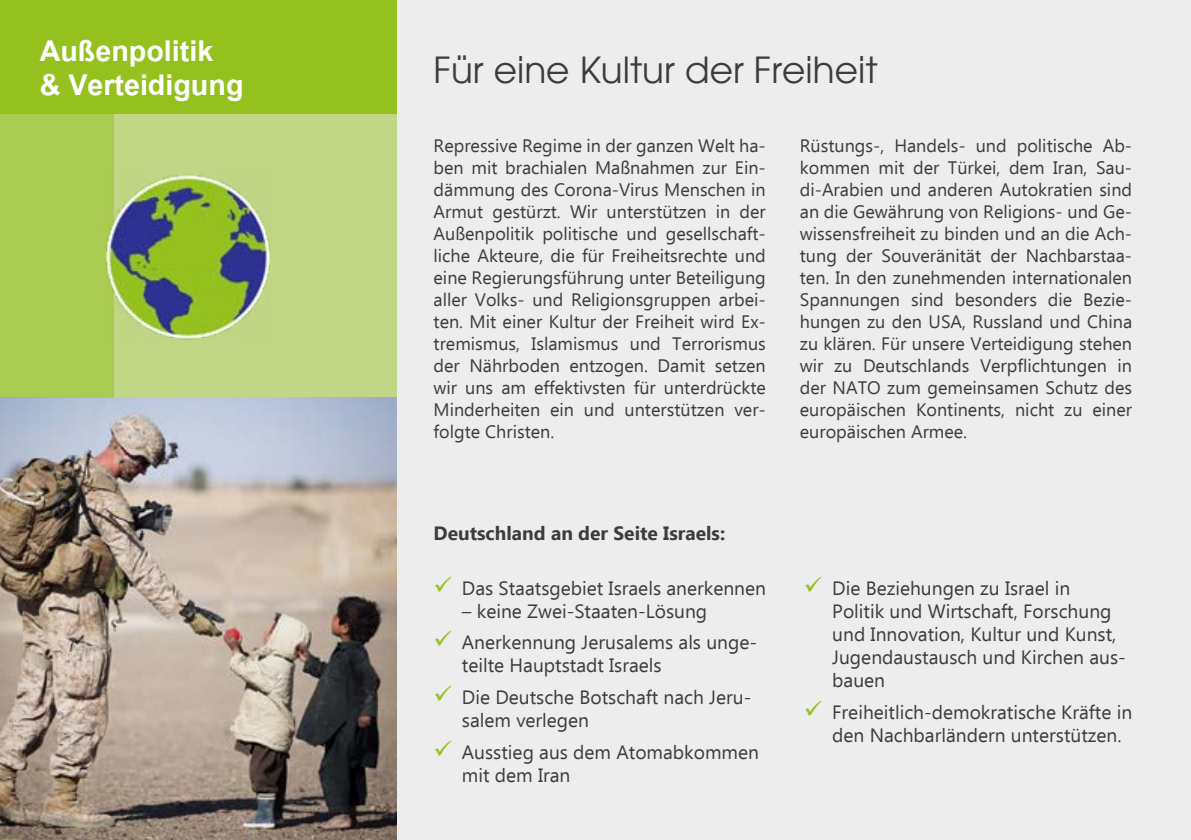
<style>
.page{position:relative;width:1191px;height:840px;background:#fff}
.page>*{position:absolute;margin:0;border:0;box-sizing:border-box;transform-origin:0 0}
.t1{font:700 40px/34px "Utsaah";color:#fff}
.Überschrift_1{font:36px "Avant Garde";color:#3c3c3b}
.Aufzählung{font:19.2px/23px "Ebrima";color:#3c3c3b}
.t2{font:700 19.2px "Ebrima";color:#3c3c3b}
.Copytext_Flyer{font:18px/22px "Ebrima";color:#3c3c3b;text-align:justify}
.s1{color:#95c11f}
</style>
<div class="page">
<div style="left:0;top:0;width:1191px;height:839px;background:#ededed"></div>
<div style="left:0;top:0;width:397px;height:113px;background:#95c11f"></div>
<img style="left:0;top:397px;width:396px;height:442px">
<svg style="left:0;top:113px;width:397px;height:284px;fill:#c1d786"></svg>
<hr style="left:1190px;top:0;width:1px;height:151px;background:#3c3c3b">
<img style="left:102px;top:170px;width:171px;height:171px">
<p class="t1" style="left:40px;top:36px;width:205px">Außenpolitik &amp; Verteidigung</p>
<p class="Überschrift_1" style="left:433px;top:48px;width:445px">Für eine Kultur der Freiheit</p>
<p class="Copytext_Flyer" style="left:433px;top:134px;width:334px">Repressive Regime in der ganzen Welt ha&shy;ben mit brachialen Maßnahmen zur Ein&shy;dämmung des Corona-Virus Menschen in Armut gestürzt. Wir unterstützen in der Außenpolitik politische und gesellschaft&shy;liche Akteure, die für Freiheitsrechte und eine Regierungsführung unter Beteiligung aller Volks- und Religionsgruppen arbei&shy;ten. Mit einer Kultur der Freiheit wird Ex&shy;tremismus, Islamismus und Terrorismus der Nährboden entzogen. Damit setzen wir uns am effektivsten für unterdrückte Minderheiten ein und unterstützen ver&shy;folgte Christen.</p>
<p class="Copytext_Flyer" style="left:800px;top:134px;width:334px">Rüstungs-, Handels- und politische Ab&shy;kommen mit der Türkei, dem Iran, Sau&shy;di-Arabien und anderen Autokratien sind an die Gewährung von Religions- und Ge&shy;wissensfreiheit zu binden und an die Ach&shy;tung der Souveränität der Nachbarstaa&shy;ten. In den zunehmenden internationalen Spannungen sind besonders die Bezie&shy;hungen zu den USA, Russland und China zu klären. Für unsere Verteidigung stehen wir zu Deutschlands Verpflichtungen in der NATO zum gemeinsamen Schutz des europäischen Kontinents, nicht zu einer europäischen Armee.</p>
<p class="t2" style="left:433px;top:517px;width:293px">Deutschland an der Seite Israels:</p>
<p class="Aufzählung" style="left:433px;top:575px;width:334px"><span class="s1">✓</span> Das Staatsgebiet Israels anerkennen</p>
<p class="Aufzählung" style="left:462px;top:598px;width:247px">– keine Zwei-Staaten-Lösung</p>
<p class="Aufzählung" style="left:462px;top:630px;width:297px;text-indent:-28px"><span class="s1">✓</span> Anerkennung Jerusalems als unge&shy;teilte Hauptstadt Israels</p>
<p class="Aufzählung" style="left:462px;top:684px;width:288px;text-indent:-28px"><span class="s1">✓</span> Die Deutsche Botschaft nach Jeru&shy;salem verlegen</p>
<p class="Aufzählung" style="left:462px;top:739px;width:298px;text-indent:-28px"><span class="s1">✓</span> Ausstieg aus dem Atomabkommen mit dem Iran</p>
<p class="Aufzählung" style="left:832px;top:575px;width:295px;text-indent:-28px"><span class="s1">✓</span> Die Beziehungen zu Israel in<br>Politik und Wirtschaft, Forschung und Innovation, Kultur und Kunst,<br>Jugendaustausch und Kirchen aus&shy;bauen</p>
<p class="Aufzählung" style="left:832px;top:699px;width:301px;text-indent:-28px"><span class="s1">✓</span> Freiheitlich-demokratische Kräfte in den Nachbarländern unterstützen.</p>
</div>
